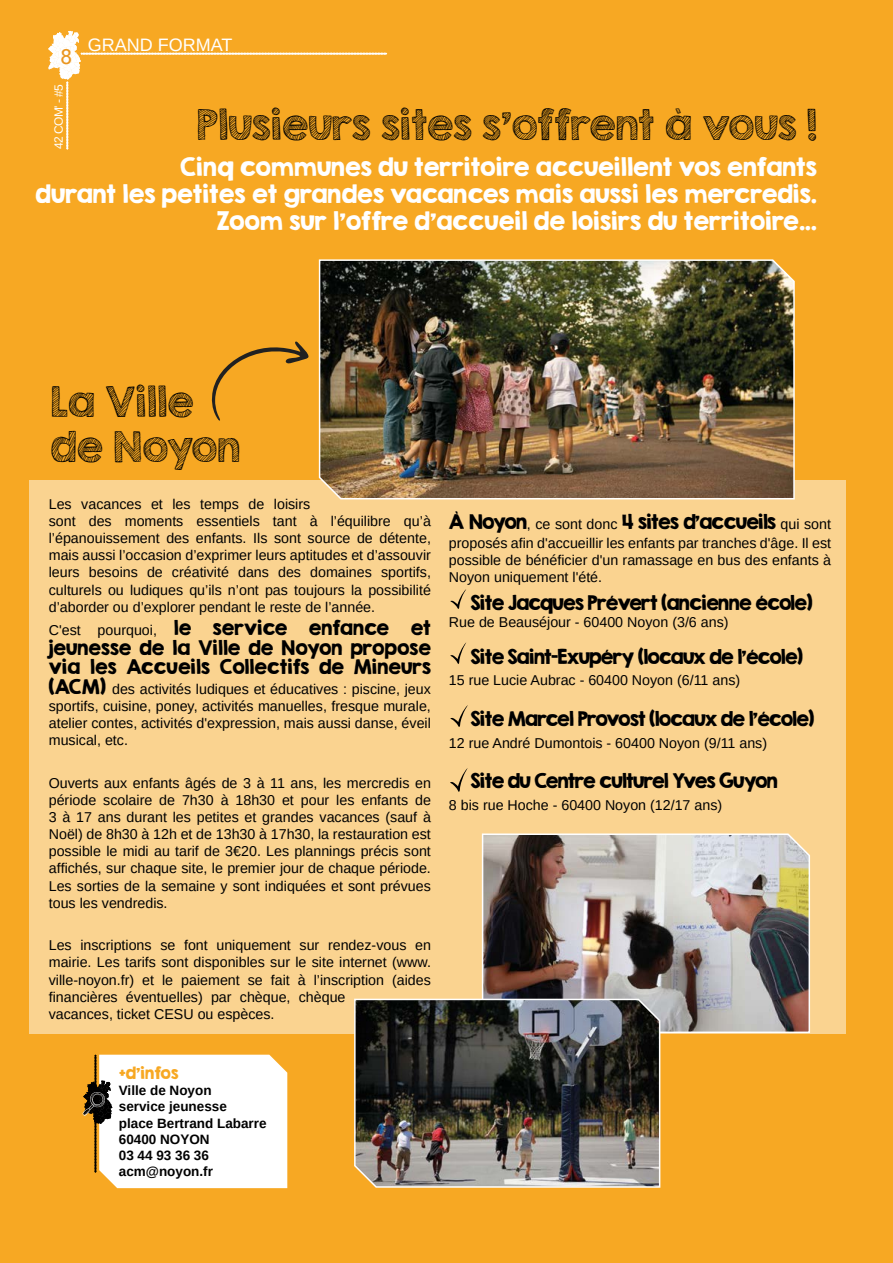
<style>
.page{position:relative;width:893px;height:1263px;background:#f7a823}
.page>*{position:absolute;margin:0;border:0;box-sizing:border-box;transform-origin:0 0}
.t1{font:37.5px/45px "KG Second Chances Sketch";color:#000}
.t2{font:22.5px/27px "KG Second Chances Solid";color:#fff;text-align:right}
.t3{font:500 21px "Avenir";color:#ea961f}
.t4{font:18px/19.5px "KG Second Chances Solid";letter-spacing:-.04em;color:#000;text-align:justify}
.t5{font:18px "Arimo";color:#fff}
.t6{font:15px "KG Second Chances Solid";color:#f7a823}
.t7{font:14.25px/17.1px "Arimo";color:#000;text-align:justify}
.t8{font:700 13.5px/16.2px "Arimo";color:#000}
.t9{font:12px "Arimo";color:#fff}
.s1{font-family:"Arimo";font-size:14.25px}
.s2{font-family:"KG Second Chances Solid";font-size:18px}
</style>
<div class="page">
<svg style="left:48px;top:31px;width:339px;height:118px"></svg>
<div style="left:29px;top:481px;width:817px;height:553px;background:#fad390"></div>
<svg style="left:211px;top:341px;width:98px;height:80px"></svg>
<svg style="left:82px;top:1055px;width:205px;height:133px;background:#f5efe5"></svg>
<img style="left:318px;top:259px;width:477px;height:241px">
<img style="left:481px;top:833px;width:329px;height:200px">
<svg style="left:450px;top:768px;width:18px;height:24px"></svg>
<svg style="left:450px;top:705px;width:18px;height:22px"></svg>
<svg style="left:450px;top:642px;width:16px;height:22px"></svg>
<svg style="left:450px;top:589px;width:16px;height:20px"></svg>
<img style="left:354px;top:998px;width:307px;height:190px">
<h3 class="t3" style="left:61px;top:38px;width:13px">8</h3>
<p class="t5" style="left:88px;top:33px;width:146px">GRAND FORMAT</p>
<p class="t9" style="left:51px;top:149px;width:66px;rotate:-90deg">42 COM' - #5</p>
<h1 class="t1" style="left:197px;top:102px;width:621px">Plusieurs sites s'offrent à vous !</h1>
<h2 class="t2" style="left:36px;top:153px;width:783px">Cinq communes du territoire accueillent vos enfants<br>durant les petites et grandes vacances mais aussi les mercredis.<br>Zoom sur l'offre d'accueil de loisirs du territoire...</h2>
<h1 class="t1" style="left:51px;top:379px;width:192px">La Ville de Noyon</h1>
<p class="t7" style="left:49px;top:496px;width:384px;text-align:left">Les vacances et les temps de loisirs<br>sont des moments essentiels tant à l’équilibre qu’à l’épanouissement des enfants. Ils sont source de détente, mais aussi l’occasion d’exprimer leurs aptitudes et d’assouvir leurs besoins de créativité dans des domaines sportifs, culturels ou ludiques qu’ils n’ont pas toujours la possibilité d’aborder ou d’explorer pendant le reste de l’année.</p>
<p class="t4" style="left:49px;top:618px;width:384px"><span class="s1">C'est pourquoi,</span> le service enfance et jeunesse de la Ville de Noyon propose via les Accueils Collectifs de Mineurs</p>
<p class="t7" style="left:49px;top:680px;width:384px"><span class="s2">(ACM)</span> des activités ludiques et éducatives : piscine, jeux sportifs, cuisine, poney, activités manuelles, fresque murale, atelier contes, activités d'expression, mais aussi danse, éveil musical, etc.</p>
<p class="t7" style="left:49px;top:774px;width:384px">Ouverts aux enfants âgés de 3 à 11 ans, les mercredis en période scolaire de 7h30 à 18h30 et pour les enfants de 3 à 17 ans durant les petites et grandes vacances (sauf à Noël) de 8h30 à 12h et de 13h30 à 17h30, la restauration est possible le midi au tarif de 3€20. Les plannings précis sont affichés, sur chaque site, le premier jour de chaque période.<br>Les sorties de la semaine y sont indiquées et sont prévues tous les vendredis.</p>
<p class="t7" style="left:49px;top:937px;width:384px;text-align:left">Les inscriptions se font uniquement sur rendez-vous en mairie. Les tarifs sont disponibles sur le site internet (www. ville-noyon.fr) et le paiement se fait à l’inscription (aides financières éventuelles) par chèque, chèque<br>vacances, ticket CESU ou espèces.</p>
<p class="t6" style="left:119px;top:1063px;width:61px">+d'infos</p>
<p class="t8" style="left:119px;top:1082px;width:149px">Ville de Noyon<br>service jeunesse<br>place Bertrand Labarre<br>60400 NOYON<br>03 44 93 36 36 acm@noyon.fr</p>
<p class="t4" style="left:449px;top:511px;width:384px">À Noyon<span class="s1">, ce sont donc</span> 4 sites d'accueils <span class="s1">qui sont</span></p>
<p class="t7" style="left:449px;top:535px;width:384px">proposés afin d'accueillir les enfants par tranches d'âge. Il est possible de bénéficier d'un ramassage en bus des enfants à Noyon uniquement l'été.</p>
<p class="t4" style="left:471px;top:593px;width:343px">Site Jacques Prévert (ancienne école)</p>
<p class="t7" style="left:449px;top:614px;width:281px">Rue de Beauséjour - 60400 Noyon (3/6 ans)</p>
<p class="t4" style="left:471px;top:647px;width:334px">Site Saint-Exupéry (locaux de l'école)</p>
<p class="t7" style="left:449px;top:672px;width:293px">15 rue Lucie Aubrac - 60400 Noyon (6/11 ans)</p>
<p class="t4" style="left:471px;top:709px;width:345px">Site Marcel Provost (locaux de l'école)</p>
<p class="t7" style="left:449px;top:734px;width:320px">12 rue André Dumontois - 60400 Noyon (9/11 ans)</p>
<p class="t4" style="left:471px;top:771px;width:309px">Site du Centre culturel Yves Guyon</p>
<p class="t7" style="left:449px;top:796px;width:275px">8 bis rue Hoche - 60400 Noyon (12/17 ans)</p>
</div>
